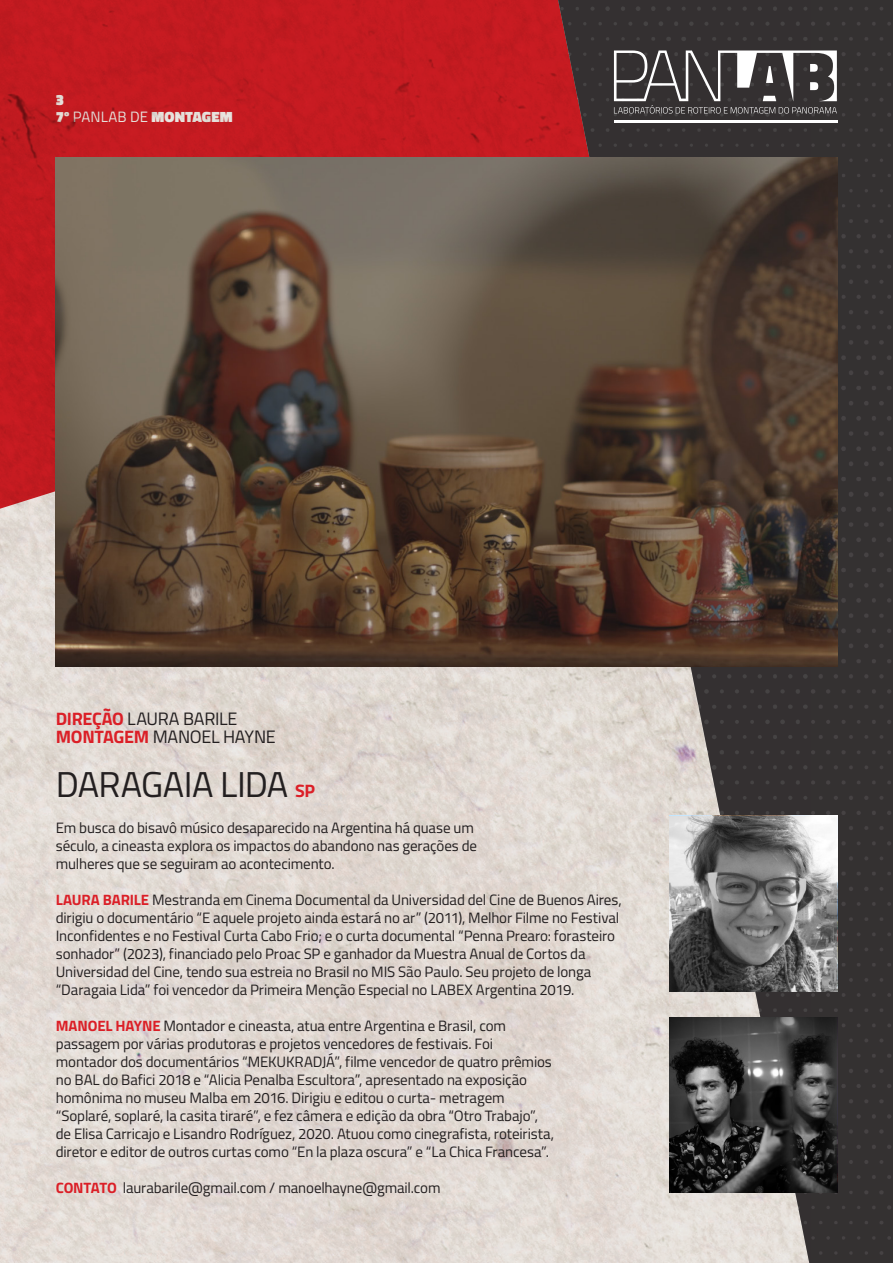
<style>
.page{position:relative;width:893px;height:1263px;background:#fff}
.page>*{position:absolute;margin:0;border:0;box-sizing:border-box;transform-origin:0 0}
.t1{font:36px "Cairo";letter-spacing:-.02em;color:#231f20}
.t2{font:18px "Cairo";letter-spacing:-.015em;color:#231f20}
.t3{font:15px/18px "Cairo";letter-spacing:-.01em;color:#231f20}
.t4{font:900 15px/17.2px "Cairo";letter-spacing:.01em;color:#fff}
.s1{font-weight:400}
.s2{font-weight:700;color:#db1f27}
.s3{font-weight:700;font-size:18px;color:#db1f27}
</style>
<div class="page">
<svg style="left:809px;top:0;width:84px;height:1263px;background:#363333"></svg>
<hr style="left:614px;top:120px;width:223px;height:3px;background:#fff">
<svg style="left:809px;top:50px;width:28px;height:64px"></svg>
<img style="left:0;top:0;width:809px;height:1263px">
<img style="left:56px;top:158px;width:781px;height:508px">
<svg style="left:670px;top:1017px;width:167px;height:176px;background:#393939"></svg>
<svg style="left:670px;top:816px;width:167px;height:175px;background:#7d7d7d"></svg>
<p class="t4" style="left:56px;top:91px;width:178px">3<br>7º <span class="s1">PANLAB DE</span> MONTAGEM</p>
<p class="t2" style="left:56px;top:705px;width:183px"><span class="s2">DIREÇÃO</span> LAURA BARILE</p>
<p class="t2" style="left:56px;top:723px;width:221px"><span class="s2">MONTAGEM</span> MANOEL HAYNE</p>
<p class="t1" style="left:56px;top:758px;width:261px">DARAGAIA LIDA <span class="s3">SP</span></p>
<p class="t3" style="left:56px;top:818px;width:423px">Em busca do bisavô músico desaparecido na Argentina há quase um século, a cineasta explora os impactos do abandono nas gerações de mulheres que se seguiram ao acontecimento.</p>
<p class="t3" style="left:56px;top:890px;width:567px"><span class="s2">LAURA BARILE</span> Mestranda em Cinema Documental da Universidad del Cine de Buenos Aires, dirigiu o documentário “E aquele projeto ainda estará no ar” (2011), Melhor Filme no Festival Inconfidentes e no Festival Curta Cabo Frio; e o curta documental “Penna Prearo: forasteiro sonhador” (2023), financiado pelo Proac SP e ganhador da Muestra Anual de Cortos da Universidad del Cine, tendo sua estreia no Brasil no MIS São Paulo. Seu projeto de longa “Daragaia Lida” foi vencedor da Primeira Menção Especial no LABEX Argentina 2019.</p>
<p class="t3" style="left:56px;top:1016px;width:500px"><span class="s2">MANOEL HAYNE</span> Montador e cineasta, atua entre Argentina e Brasil, com passagem por várias produtoras e projetos vencedores de festivais. Foi montador dos documentários “MEKUKRADJÁ”, filme vencedor de quatro prêmios no BAL do Bafici 2018 e “Alicia Penalba Escultora”, apresentado na exposição homônima no museu Malba em 2016. Dirigiu e editou o curta- metragem “Soplaré, soplaré, la casita tiraré”, e fez câmera e edição da obra “Otro Trabajo”, de Elisa Carricajo e Lisandro Rodríguez, 2020. Atuou como cinegrafista, roteirista, diretor e editor de outros curtas como “En la plaza oscura” e “La Chica Francesa”.</p>
<p class="t3" style="left:56px;top:1178px;width:386px"><span class="s2">CONTATO</span> laurabarile@gmail.com / manoelhayne@gmail.com</p>
</div>
